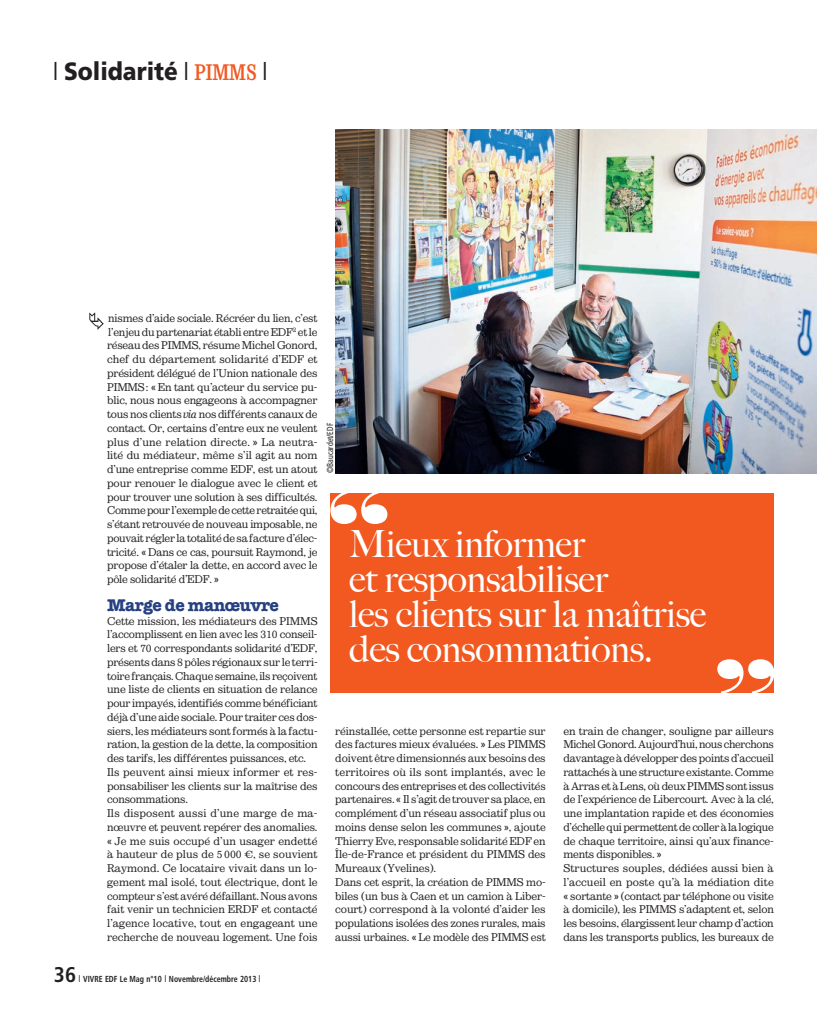
<style>
.page{position:relative;width:818px;height:1011px;background:#fff}
.page>*{position:absolute;margin:0;border:0;box-sizing:border-box;transform-origin:0 0}
.t1{font:85px "Bodoni Std Poster";color:#fff}
.t2{font:500 37.5px/35px "Big Caslon";letter-spacing:-.005em;color:#fff}
.t3{font:900 25px "Frutiger LT Std";color:#231f20;scale:.9 1}
.t4{font:700 17.5px "American Typewriter";letter-spacing:-.03em;color:#264081}
.t5{font:300 10.62px/13.8px "Sutro";letter-spacing:-.015em;color:#231f20}
.t6{font:700 condensed 8.75px "Frutiger LT Std";color:#231f20;scale:.9 1}
.t7{font:condensed 8.75px "Frutiger LT Std";color:#231f20;scale:.9 1}
.s1{font-family:"Sutro";font-weight:500;font-stretch:condensed;font-size:21.25px;color:#f15921}
.s2{font-style:italic}
.s3{font-size:21.25px}
</style>
<div class="page">
<div style="left:330px;top:493px;width:443px;height:199px;background:#f15921"></div>
<img style="left:335px;top:129px;width:481px;height:344px">
<img style="left:89px;top:313px;width:14px;height:16px">
<h3 class="t3" style="left:54px;top:56px;width:238px">❘ Solidarité ❘ <span class="s1">PIMMS</span> ❘</h3>
<p class="t5" style="left:107px;top:311px;width:212px;text-align:justify">nismes d’aide sociale. Récréer du lien, c’est l’enjeu du partenariat établi entre EDF<sup>2</sup> et le réseau des PIMMS, résume Michel Gonord, chef du département solidarité d’EDF et président délégué de l’Union nationale des PIMMS : « En tant qu’acteur du service pu&shy;blic, nous nous engageons à accompagner tous nos clients <span class="s2">via</span> nos différents canaux de contact. Or, certains d’entre eux ne veulent plus d’une relation directe. » La neutra&shy;lité du médiateur, même s’il agit au nom d’une entreprise comme EDF, est un atout pour renouer le dialogue avec le client et pour trouver une solution à ses difficultés.<br>Comme pour l’exemple de cette retraitée qui, s’étant retrouvée de nouveau imposable, ne pouvait régler la totalité de sa facture d’élec&shy;tricité. « Dans ce cas, poursuit Raymond, je propose d’étaler la dette, en accord avec le pôle solidarité d’EDF. »</p>
<h3 class="t4" style="left:107px;top:594px;width:173px">Marge de manœuvre</h3>
<p class="t5" style="left:107px;top:613px;width:212px">Cette mission, les médiateurs des PIMMS l’accomplissent en lien avec les 310 conseil&shy;lers et 70 correspondants solidarité d’EDF, présents dans 8 pôles régionaux sur le terri&shy;toire français. Chaque semaine, ils reçoivent une liste de clients en situation de relance pour impayés, identifiés comme bénéficiant déjà d’une aide sociale. Pour traiter ces dos&shy;siers, les médiateurs sont formés à la factu&shy;ration, la gestion de la dette, la composition des tarifs, les différentes puissances, etc.<br>Ils peuvent ainsi mieux informer et res&shy;ponsabiliser les clients sur la maîtrise des consommations.<br>Ils disposent aussi d’une marge de ma&shy;nœuvre et peuvent repérer des anomalies. « Je me suis occupé d’un usager endetté à hauteur de plus de 5 000 €, se souvient Raymond. Ce locataire vivait dans un lo&shy;gement mal isolé, tout électrique, dont le compteur s’est avéré défaillant. Nous avons fait venir un technicien ERDF et contacté l’agence locative, tout en engageant une recherche de nouveau logement. Une fois</p>
<p class="t7" style="left:325px;top:473px;width:57px;rotate:-90deg">©Baucardet/EDF</p>
<h1 class="t1" style="left:328px;top:467px;width:63px">“</h1>
<h2 class="t2" style="left:349px;top:527px;width:358px">Mieux informer<br>et responsabiliser<br>les clients sur la maîtrise des consommations.</h2>
<h1 class="t1" style="left:715px;top:637px;width:63px">”</h1>
<p class="t5" style="left:335px;top:723px;width:212px">réinstallée, cette personne est repartie sur des factures mieux évaluées. » Les PIMMS doivent être dimensionnés aux besoins des territoires où ils sont implantés, avec le concours des entreprises et des collectivités partenaires. « Il s’agit de trouver sa place, en complément d’un réseau associatif plus ou moins dense selon les communes », ajoute Thierry Eve, responsable solidarité EDF en Île-de-France et président du PIMMS des Mureaux (Yvelines).<br>Dans cet esprit, la création de PIMMS mo&shy;biles (un bus à Caen et un camion à Liber&shy;court) correspond à la volonté d’aider les populations isolées des zones rurales, mais aussi urbaines. « Le modèle des PIMMS est</p>
<p class="t5" style="left:563px;top:723px;width:212px">en train de changer, souligne par ailleurs Michel Gonord. Aujourd’hui, nous cherchons davantage à développer des points d’accueil rattachés à une structure existante. Comme à Arras et à Lens, où deux PIMMS sont issus de l’expérience de Libercourt. Avec à la clé, une implantation rapide et des économies d’échelle qui permettent de coller à la logique de chaque territoire, ainsi qu’aux finance&shy;ments disponibles. »<br>Structures souples, dédiées aussi bien à l’accueil en poste qu’à la médiation dite « sortante » (contact par téléphone ou visite à domicile), les PIMMS s’adaptent et, selon les besoins, élargissent leur champ d’action dans les transports publics, les bureaux de</p>
<p class="t6" style="left:54px;top:973px;width:230px"><span class="s3">36</span> ❘ VIVRE EDF Le Mag n°10 ❘ Novembre/décembre 2013 ❘</p>
</div>
